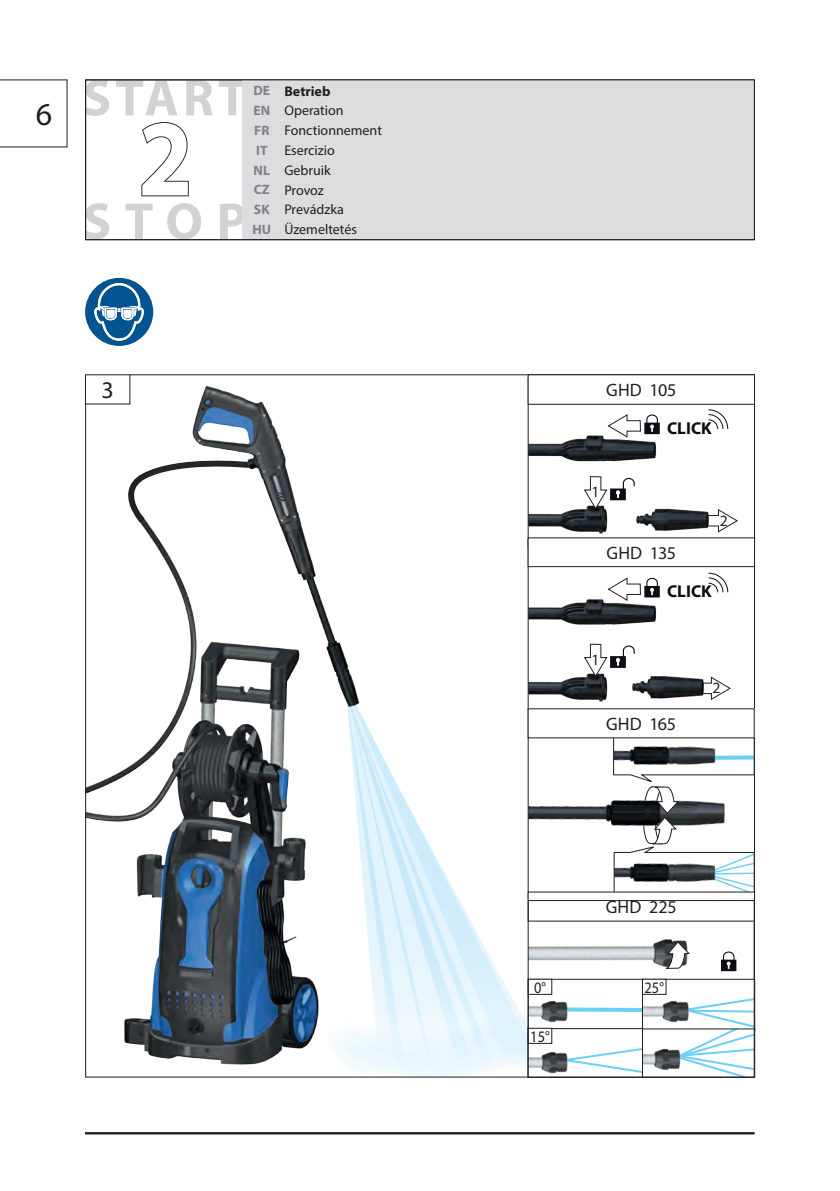
<style>
.page{position:relative;width:840px;height:1191px;background:#fff}
.page>*{position:absolute;margin:0;border:0;box-sizing:border-box;transform-origin:0 0}
.t1{font:700 109.6px "Myriad Pro";color:#fff;scale:.9 1}
.t2{font:32px "Myriad Pro";color:#231f20}
.t3{font:24px "Myriad Pro";color:#231f20}
.t4{font:18px "Myriad Pro";letter-spacing:.005em;color:#231f20}
.t5{font:700 17.2px "Myriad Pro";color:#0e0c14}
.t6{font:16px "Myriad Pro";color:#231f20;scale:.9 1}
.t7{font:15.6px "Myriad Pro";color:#231f20}
.t8{font:14px/19.8px "Myriad Pro";color:#231f20}
.s1{font-weight:700;font-size:13.6px;color:#808285}
.s2{font-weight:700}
</style>
<div class="page">
<svg style="left:0;top:79px;width:68px;height:69px"></svg>
<hr style="left:85px;top:1132px;width:669px;height:2px;background:#231f20">
<svg style="left:85px;top:278px;width:68px;height:68px"></svg>
<svg style="left:87px;top:203px;width:155px;height:35px"></svg>
<svg style="left:87px;top:81px;width:155px;height:116px"></svg>
<div style="left:242px;top:80px;width:511px;height:159px;background:#dcdddf"></div>
<div style="left:85px;top:79px;width:669px;height:161px;border:1px solid #231f20"></div>
<img style="left:386px;top:763px;width:141px;height:312px">
<img style="left:87px;top:376px;width:299px;height:696px">
<div style="left:126px;top:458px;width:128px;height:66px;background:#231f20;opacity:.79"></div>
<img style="left:241px;top:442px;width:30px;height:36px">
<svg style="left:527px;top:376px;width:228px;height:332px"></svg>
<svg style="left:527px;top:708px;width:228px;height:191px"></svg>
<svg style="left:612px;top:738px;width:142px;height:153px"></svg>
<div style="left:528px;top:375px;width:226px;height:29px;background:#fff"></div>
<div style="left:527px;top:374px;width:227px;height:31px;border:1px solid #231f20"></div>
<div style="left:528px;top:538px;width:226px;height:28px;background:#fff"></div>
<div style="left:527px;top:537px;width:227px;height:30px;border:1px solid #231f20"></div>
<div style="left:528px;top:709px;width:225px;height:29px;background:#fff"></div>
<div style="left:85px;top:375px;width:45px;height:29px;background:#fff"></div>
<div style="left:528px;top:892px;width:226px;height:29px;background:#fff"></div>
<svg style="left:527px;top:899px;width:227px;height:179px"></svg>
<h2 class="t2" style="left:36px;top:95px;width:18px">6</h2>
<h1 class="t1" style="left:138px;top:87px;width:62px">2</h1>
<h3 class="t3" style="left:101px;top:375px;width:14px">3</h3>
<p class="t8" style="left:252px;top:81px;width:131px"><span class="s1">DE</span> <span class="s2">Betrieb<br></span><span class="s1">EN</span> Operation<br><span class="s1">FR</span> Fonctionnement<br><span class="s1">IT</span> Esercizio<br><span class="s1">NL</span> Gebruik<br><span class="s1">CZ</span> Provoz<br><span class="s1">SK</span> Prevádzka<br><span class="s1">HU</span> Üzemeltetés</p>
<p class="t4" style="left:606px;top:379px;width:72px">GHD 105</p>
<p class="t5" style="left:666px;top:417px;width:46px">CLICK</p>
<p class="t7" style="left:591px;top:482px;width:10px">1</p>
<p class="t4" style="left:606px;top:542px;width:71px">GHD 135</p>
<p class="t7" style="left:719px;top:511px;width:10px">2</p>
<p class="t5" style="left:666px;top:580px;width:46px">CLICK</p>
<p class="t7" style="left:591px;top:650px;width:10px">1</p>
<p class="t4" style="left:605px;top:713px;width:71px">GHD 165</p>
<p class="t7" style="left:712px;top:678px;width:10px">2</p>
<p class="t6" style="left:533px;top:977px;width:15px">0°</p>
<p class="t6" style="left:530px;top:1026px;width:23px">15°</p>
<p class="t4" style="left:605px;top:896px;width:72px">GHD 225</p>
<p class="t6" style="left:644px;top:977px;width:23px">25°</p>
</div>
